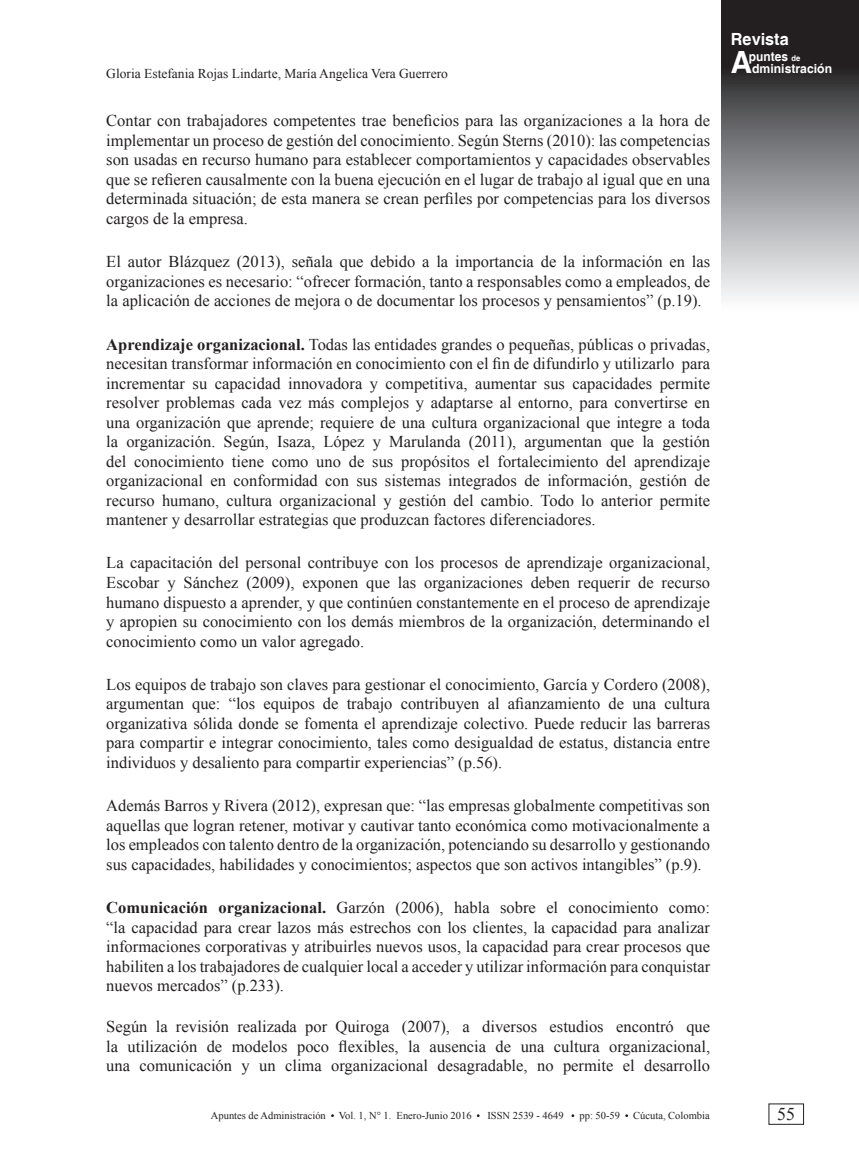
<style>
.page{position:relative;width:859px;height:1166px;background:#fff}
.page>*{position:absolute;margin:0;border:0;box-sizing:border-box;transform-origin:0 0}
.t1{font:700 30.6px "Helvetica";color:#fff}
.t2{font:18px "Times New Roman";color:#231f20}
.t3{font:700 16.8px "Helvetica";color:#fff}
.t4{font:16.5px/19.5px "Times New Roman";color:#231f20;text-align:justify}
.t5{font:13.5px "Times New Roman";color:#231f20}
.t6{font:700 12.75px "Helvetica";color:#fff;scale:.94 1}
.t7{font:700 12.6px "Helvetica";color:#fff}
.t8{font:10.5px "Times New Roman";color:#231f20}
.s1{font-weight:700}
.s2{font-size:8.1px}
</style>
<div class="page">
<svg style="left:722px;top:0;width:137px;height:298px;background:#79797b"></svg>
<p class="t5" style="left:106px;top:65px;width:343px">Gloria Estefania Rojas Lindarte, María Angelica Vera Guerrero</p>
<p class="t4" style="left:106px;top:111px;width:605px">Contar con trabajadores competentes trae beneficios para las organizaciones a la hora de implementar un proceso de gestión del conocimiento. Según Sterns (2010): las competencias son usadas en recurso humano para establecer comportamientos y capacidades observables que se refieren causalmente con la buena ejecución en el lugar de trabajo al igual que en una determinada situación; de esta manera se crean perfiles por competencias para los diversos cargos de la empresa.</p>
<p class="t4" style="left:106px;top:251px;width:605px">El autor Blázquez (2013), señala que debido a la importancia de la información en las organizaciones es necesario: “ofrecer formación, tanto a responsables como a empleados, de la aplicación de acciones de mejora o de documentar los procesos y pensamientos” (p.19).</p>
<p class="t4" style="left:106px;top:334px;width:605px"><span class="s1">Aprendizaje organizacional.</span> Todas las entidades grandes o pequeñas, públicas o privadas, necesitan transformar información en conocimiento con el fin de difundirlo y utilizarlo para incrementar su capacidad innovadora y competitiva, aumentar sus capacidades permite resolver problemas cada vez más complejos y adaptarse al entorno, para convertirse en una organización que aprende; requiere de una cultura organizacional que integre a toda la organización. Según, Isaza, López y Marulanda (2011), argumentan que la gestión del conocimiento tiene como uno de sus propósitos el fortalecimiento del aprendizaje organizacional en conformidad con sus sistemas integrados de información, gestión de recurso humano, cultura organizacional y gestión del cambio. Todo lo anterior permite mantener y desarrollar estrategias que produzcan factores diferenciadores.</p>
<p class="t4" style="left:106px;top:553px;width:605px">La capacitación del personal contribuye con los procesos de aprendizaje organizacional, Escobar y Sánchez (2009), exponen que las organizaciones deben requerir de recurso humano dispuesto a aprender, y que continúen constantemente en el proceso de aprendizaje y apropien su conocimiento con los demás miembros de la organización, determinando el conocimiento como un valor agregado.</p>
<p class="t4" style="left:106px;top:674px;width:605px">Los equipos de trabajo son claves para gestionar el conocimiento, García y Cordero (2008), argumentan que: “los equipos de trabajo contribuyen al afianzamiento de una cultura organizativa sólida donde se fomenta el aprendizaje colectivo. Puede reducir las barreras para compartir e integrar conocimiento, tales como desigualdad de estatus, distancia entre individuos y desaliento para compartir experiencias” (p.56).</p>
<p class="t4" style="left:106px;top:795px;width:605px">Además Barros y Rivera (2012), expresan que: “las empresas globalmente competitivas son aquellas que logran retener, motivar y cautivar tanto económica como motivacionalmente a los empleados con talento dentro de la organización, potenciando su desarrollo y gestionando sus capacidades, habilidades y conocimientos; aspectos que son activos intangibles” (p.9).</p>
<p class="t4" style="left:106px;top:897px;width:605px"><span class="s1">Comunicación organizacional.</span> Garzón (2006), habla sobre el conocimiento como: “la capacidad para crear lazos más estrechos con los clientes, la capacidad para analizar informaciones corporativas y atribuirles nuevos usos, la capacidad para crear procesos que habiliten a los trabajadores de cualquier local a acceder y utilizar información para conquistar nuevos mercados” (p.233).</p>
<p class="t4" style="left:106px;top:1016px;width:605px">Según la revisión realizada por Quiroga (2007), a diversos estudios encontró que la utilización de modelos poco flexibles, la ausencia de una cultura organizacional, una comunicación y un clima organizacional desagradable, no permite el desarrollo</p>
<p class="t8" style="left:211px;top:1107px;width:262px">Apuntes de Administración Vol. 1, N° 1. Enero-Junio 2016</p>
<p class="t8" style="left:487px;top:1107px;width:78px">ISSN 2539 - 4649</p>
<p class="t8" style="left:579px;top:1107px;width:42px">pp: 50-59</p>
<p class="t8" style="left:633px;top:1107px;width:78px">Cúcuta, Colombia</p>
<p class="t3" style="left:731px;top:29px;width:59px">Revista</p>
<h1 class="t1" style="left:731px;top:43px;width:23px">A</h1>
<p class="t6" style="left:749px;top:49px;width:56px">puntes <span class="s2">de</span></p>
<p class="t7" style="left:752px;top:60px;width:81px">dministración</p>
<p class="t2" style="left:777px;top:1101px;width:19px">55</p>
</div>
